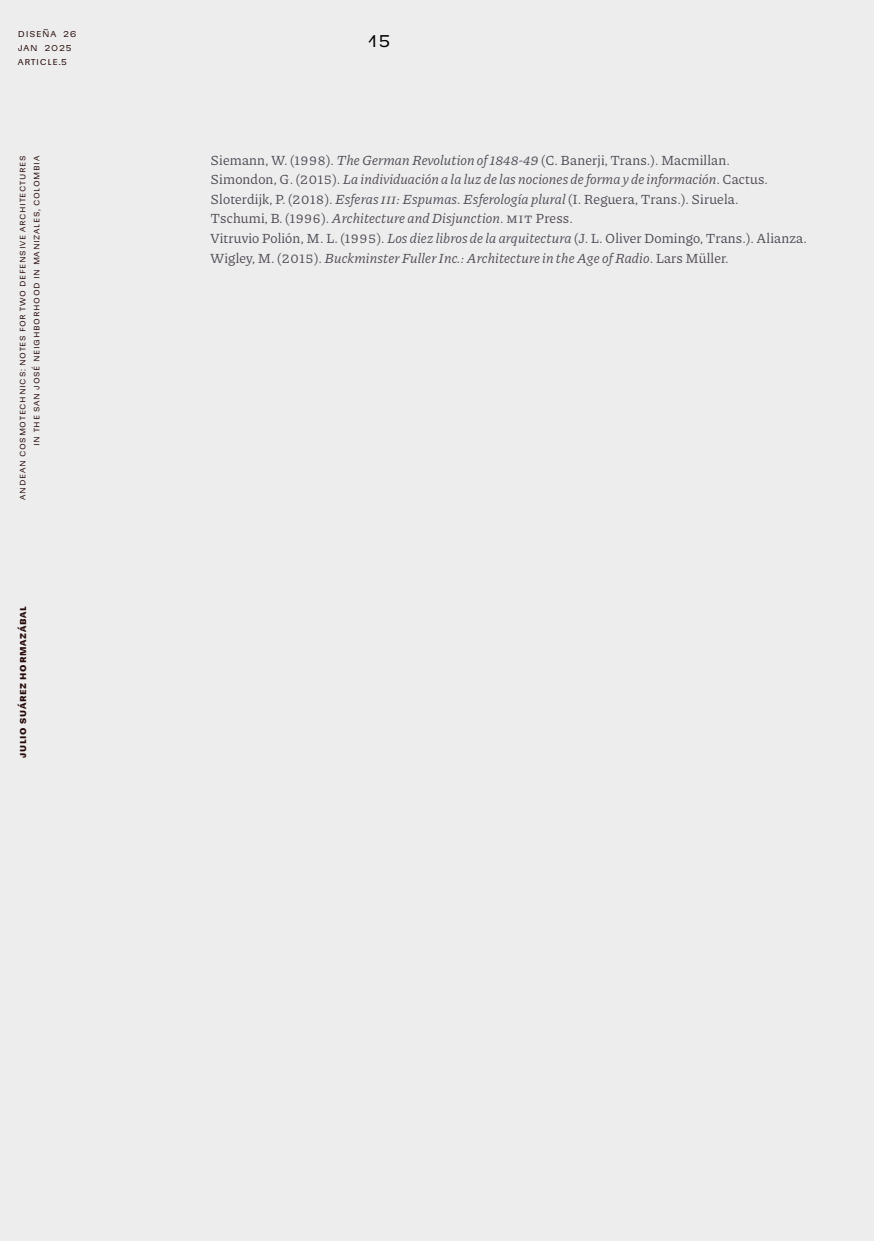
<style>
.page{position:relative;width:874px;height:1241px;background:#fff}
.page>*{position:absolute;margin:0;border:0;box-sizing:border-box;transform-origin:0 0}
.t1{font:21px "Sudamerican Grotesk QF";color:#000}
.t2{font:14px/19.6px "Piazzolla";letter-spacing:.01em;color:#4c4651}
.t3{font:10.5px/14px "Sudamerican Grotesk QF";letter-spacing:.07em;color:#260808}
.t4{font:600 10.5px "Sudamerican Grotesk QF";letter-spacing:.07em;color:#260808}
.t5{font:9.62px/14px "Sudamerican Grotesk QF";letter-spacing:.07em;color:#260808;text-align:right}
.s1{font-style:italic}
</style>
<div class="page">
<div style="left:0;top:0;width:873px;height:1240px;background:#ededed"></div>
<p class="t3" style="left:18px;top:25px;width:60px">Diseña 26<br>Jan 2025 article.5</p>
<p class="t5" style="left:15px;top:500px;width:345px;rotate:-90deg">Andean Cosmotechnics: N otes for Two D efensive Architectures in the San José N eighborhood in Manizales, Colombia</p>
<p class="t4" style="left:14px;top:757px;width:153px;rotate:-90deg">Julio Suárez Hormazábal</p>
<h1 class="t1" style="left:368px;top:23px;width:23px">15</h1>
<p class="t2" style="left:210px;top:149px;width:598px">Siemann, W. (1998). <span class="s1">The German Revolution of 1848-49</span> (C. Banerji, Trans.). Macmillan.<br>Simondon, G. (2015). <span class="s1">La individuación a la luz de las nociones de forma y de información</span>. Cactus.<br>Sloterdijk, P. (2018). <span class="s1">Esferas III: Espumas. Esferología plural</span> (I. Reguera, Trans.). Siruela.<br>Tschumi, B. (1996). <span class="s1">Architecture and Disjunction</span>. MIT Press.<br>Vitruvio Polión, M. L. (1995). <span class="s1">Los diez libros de la arquitectura</span> (J. L. Oliver Domingo, Trans.). Alianza.<br>Wigley, M. (2015). <span class="s1">Buckminster Fuller Inc.: Architecture in the Age of Radio</span>. Lars Müller.</p>
</div>
